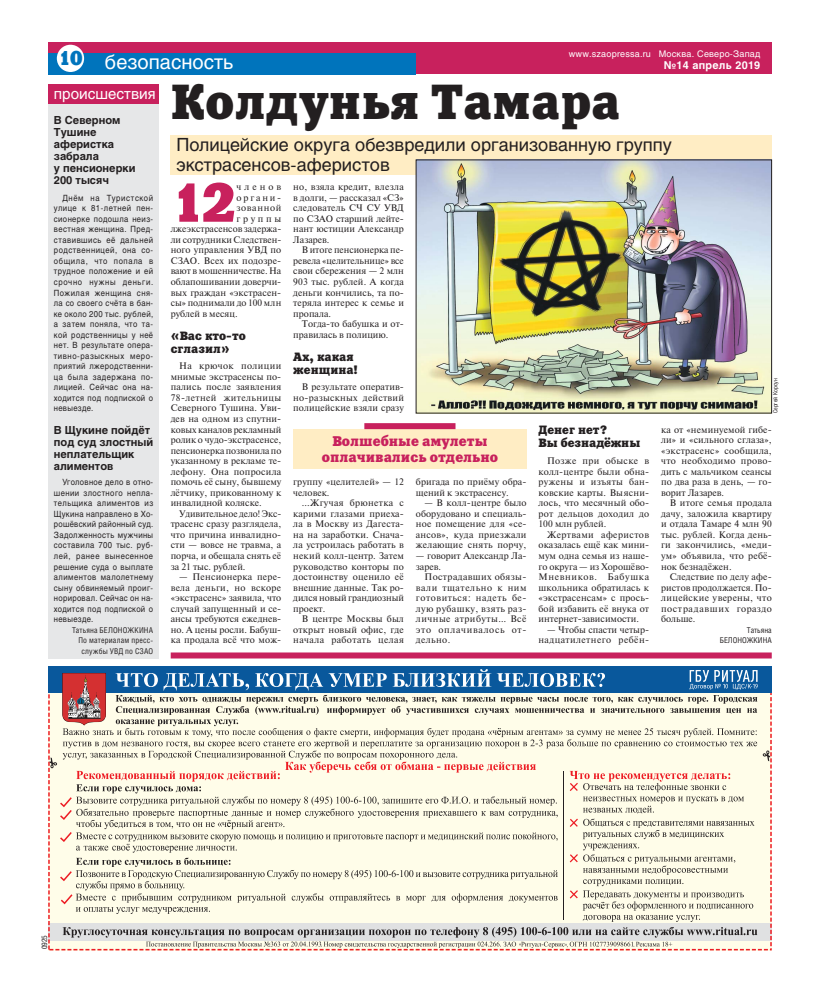
<style>
.page{position:relative;width:820px;height:993px;background:#fff}
.page>*{position:absolute;margin:0;border:0;box-sizing:border-box;transform-origin:0 0}
.t1{font:54.6px "Xenia C";color:#c8215d}
.t2{font:49px "Xenia C";color:#231f20}
.t3{font:20px "Helios";color:#fff}
.t4{font:20px "Xenia C";color:#0074bc}
.t5{font:18px/20px "Helios";color:#231f20}
.t6{font:15px "Helios";color:#fff}
.t7{font:14px/16px "Xenia C";color:#c8215d;text-align:center}
.t8{font:12px/13px "Xenia C";color:#231f20}
.t9{font:700 11px/12px "Helios";color:#231f20}
.t10{font:700 10.7px "Helios";letter-spacing:.02em;color:#fff}
.t11{font:9.5px/10.5px "Newton C";letter-spacing:.01em;color:#231f20;text-align:justify}
.t12{font:9.5px/10.5px "Newton C";letter-spacing:.04em;color:#231f20;text-align:right}
.t13{font:9.5px "Newton C";letter-spacing:.065em;color:#231f20}
.t14{font:9px "Helios";letter-spacing:.02em;color:#fff}
.t15{font:8.5px/10.5px "Helios";letter-spacing:.045em;color:#231f20;text-align:justify;scale:.9 1}
.t16{font:8px/10.5px "Helios Cond";letter-spacing:.02em;color:#231f20;text-align:right}
.t17{font:8px/10.5px "Helios Cond";color:#231f20;text-align:right}
.t18{font:7.5px "Helios Cond";color:#231f20}
.t19{font:6px "Helios Cond";color:#231f20}
</style>
<div class="page">
<div style="left:48px;top:42px;width:723px;height:32px;background:#c8215d"></div>
<div style="left:48px;top:53px;width:367px;height:21px;background:#0074bc"></div>
<div style="left:57px;top:45px;width:27px;height:27px;background:#fff;border-radius:50%"></div>
<div style="left:48px;top:666px;width:723px;height:26px;background:#09589c"></div>
<svg style="left:50px;top:669px;width:719px;height:278px;background:#d8d9ce"></svg>
<div style="left:48px;top:93px;width:111px;height:565px;background:#e6e7e8"></div>
<div style="left:48px;top:84px;width:111px;height:20px;background:#c8215d"></div>
<div style="left:171px;top:652px;width:600px;height:6px;background:#c8215d"></div>
<div style="left:171px;top:135px;width:600px;height:40px;background:#ffedc4"></div>
<img style="left:418px;top:162px;width:351px;height:249px">
<div style="left:293px;top:429px;width:233px;height:40px;background:#ffedc4"></div>
<div style="left:364px;top:423px;width:91px;height:6px;background:#c8215d"></div>
<h3 class="t4" style="left:58px;top:51px;width:26px">10</h3>
<p class="t14" style="left:568px;top:48px;width:193px">www.szaopressa.ru Москва. Северо-Запад</p>
<p class="t10" style="left:663px;top:61px;width:98px">№14 апрель 2019</p>
<h3 class="t3" style="left:105px;top:50px;width:130px">безопасность</h3>
<h3 class="t6" style="left:54px;top:85px;width:103px">происшествия</h3>
<p class="t9" style="left:54px;top:115px;width:83px">В Северном<br>Тушине аферистка забрала<br>у пенсионерки<br>200 тысяч</p>
<p class="t15" style="left:54px;top:192px;width:112px;text-indent:9px">Днём на Туристской улице к 81-летней пен&shy;сионерке подошла неиз&shy;вестная женщина. Пред&shy;ставившись её дальней родственницей, она со&shy;общила, что попала в трудное положение и ей срочно нужны деньги.<br>Пожилая женщина сня&shy;ла со своего счёта в бан&shy;ке около 200 тыс. рублей, а затем поняла, что та&shy;кой родственницы у неё нет. В результате опера&shy;тивно-разыскных меро&shy;приятий лжеродственни&shy;ца была задержана по&shy;лицией. Сейчас она на&shy;ходится под подпиской о невыезде.</p>
<p class="t9" style="left:54px;top:425px;width:101px">В Щукине пойдёт под суд злостный неплательщик алиментов</p>
<p class="t15" style="left:54px;top:477px;width:112px;text-indent:9px">Уголовное дело в отно&shy;шении злостного непла&shy;тельщика алиментов из Щукина направлено в Хо&shy;рошёвский районный суд.<br>Задолженность мужчины составила 700 тыс. руб&shy;лей, ранее вынесенное решение суда о выплате алиментов малолетнему сыну обвиняемый проиг&shy;норировал. Сейчас он на&shy;ходится под подпиской о невыезде.</p>
<p class="t16" style="left:72px;top:625px;width:82px">Татьяна БЕЛОНОЖКИНА<br>По материалам пресс&shy;службы УВД по СЗАО</p>
<h2 class="t2" style="left:171px;top:84px;width:451px">Колдунья Тамара</h2>
<h3 class="t5" style="left:176px;top:134px;width:497px">Полицейские округа обезвредили организованную группу экстрасенсов-аферистов</h3>
<h1 class="t1" style="left:171px;top:183px;width:67px">12</h1>
<p class="t11" style="left:236px;top:182px;width:46px">членов</p>
<p class="t11" style="left:236px;top:193px;width:46px">органи-</p>
<p class="t13" style="left:236px;top:204px;width:46px">зованной</p>
<p class="t11" style="left:236px;top:214px;width:46px">группы</p>
<p class="t11" style="left:171px;top:225px;width:112px">лжеэкстрасенсов задержа-</p>
<p class="t11" style="left:171px;top:235px;width:112px">ли сотрудники Следствен-</p>
<p class="t11" style="left:171px;top:246px;width:112px">ного управления УВД по</p>
<p class="t11" style="left:171px;top:256px;width:112px">СЗАО. Всех их подозре-</p>
<p class="t11" style="left:171px;top:267px;width:112px">вают в мошенничестве. На</p>
<p class="t11" style="left:171px;top:277px;width:112px">облапошивании доверчи-</p>
<p class="t11" style="left:171px;top:288px;width:112px">вых граждан «экстрасен-</p>
<p class="t11" style="left:171px;top:298px;width:112px">сы» поднимали до 100 млн</p>
<p class="t11" style="left:171px;top:309px;width:68px">рублей в месяц.</p>
<p class="t8" style="left:171px;top:331px;width:76px">«Вас кто-то сглазил»</p>
<p class="t11" style="left:171px;top:361px;width:112px;text-indent:9px">На крючок полиции мнимые экстрасенсы по&shy;пались после заявления 78-летней жительницы Северного Тушина. Уви&shy;дев на одном из спутни&shy;ковых каналов рекламный ролик о чудо-экстрасенсе, пенсионерка позвонила по указанному в рекламе те&shy;лефону. Она попросила помочь её сыну, бывшему лётчику, прикованному к инвалидной коляске.</p>
<p class="t11" style="left:171px;top:509px;width:112px;text-indent:9px">Удивительное дело! Экс&shy;трасенс сразу разглядела, что причина инвалидно&shy;сти — вовсе не травма, а порча, и обещала снять её за 21 тыс. рублей.</p>
<p class="t11" style="left:171px;top:572px;width:112px;text-indent:9px">— Пенсионерка пере&shy;вела деньги, но вскоре «экстрасенс» заявила, что случай запущенный и се&shy;ансы требуются ежеднев&shy;но. А цены росли. Бабуш&shy;ка продала всё что мож-</p>
<p class="t11" style="left:293px;top:182px;width:112px">но, взяла кредит, влезла в долги, — рассказал «СЗ» следователь СЧ СУ УВД по СЗАО старший лейте&shy;нант юстиции Александр Лазарев.</p>
<p class="t11" style="left:293px;top:246px;width:112px;text-indent:9px">В итоге пенсионерка пе&shy;ревела «целительнице» все свои сбережения — 2 млн 903 тыс. рублей. А когда деньги кончились, та по&shy;теряла интерес к семье и пропала.</p>
<p class="t11" style="left:293px;top:319px;width:112px;text-indent:9px">Тогда-то бабушка и от&shy;правилась в полицию.</p>
<p class="t8" style="left:293px;top:352px;width:66px">Ах, какая женщина!</p>
<p class="t11" style="left:293px;top:383px;width:112px;text-indent:9px">В результате оператив&shy;но-разыскных действий полицейские взяли сразу</p>
<h3 class="t7" style="left:321px;top:435px;width:178px">Волшебные амулеты оплачивались отдельно</h3>
<p class="t11" style="left:293px;top:477px;width:112px">группу «целителей» — 12 человек.</p>
<p class="t11" style="left:293px;top:498px;width:112px;text-indent:9px">...Жгучая брюнетка с карими глазами приеха&shy;ла в Москву из Дагеста&shy;на на заработки. Снача&shy;ла устроилась работать в некий колл-центр. Затем руководство конторы по достоинству оценило её внешние данные. Так ро&shy;дился новый грандиозный проект.</p>
<p class="t11" style="left:293px;top:614px;width:112px;text-indent:9px">В центре Москвы был открыт новый офис, где начала работать целая</p>
<p class="t11" style="left:416px;top:477px;width:112px">бригада по приёму обра&shy;щений к экстрасенсу.</p>
<p class="t11" style="left:416px;top:498px;width:112px;text-indent:9px">— В колл-центре было оборудовано и специаль&shy;ное помещение для «се&shy;ансов», куда приезжали желающие снять порчу,</p>
<p class="t11" style="left:416px;top:551px;width:112px">— говорит Александр Ла&shy;зарев.</p>
<p class="t11" style="left:416px;top:572px;width:112px;text-indent:9px">Пострадавших обязы&shy;вали тщательно к ним готовиться: надеть бе&shy;лую рубашку, взять раз&shy;личные атрибуты… Всё это оплачивалось от&shy;дельно.</p>
<p class="t8" style="left:538px;top:425px;width:103px">Денег нет?<br>Вы безнадёжны</p>
<p class="t11" style="left:538px;top:456px;width:112px;text-indent:9px">Позже при обыске в колл-центре были обна&shy;ружены и изъяты бан&shy;ковские карты. Выясни&shy;лось, что месячный обо&shy;рот дельцов доходил до 100 млн рублей.</p>
<p class="t11" style="left:538px;top:530px;width:112px;text-indent:9px">Жертвами аферистов оказалась ещё как мини&shy;мум одна семья из наше&shy;го округа — из Хорошёво-Мневников. Бабушка школьника обратилась к «экстрасенсам» с прось&shy;бой избавить её внука от интернет-зависимости.</p>
<p class="t12" style="left:538px;top:625px;width:112px">— Чтобы спасти четыр&shy;надцатилетнего ребён-</p>
<p class="t19" style="left:772px;top:413px;width:36px;rotate:-90deg">Сергей Корсун</p>
<p class="t11" style="left:661px;top:425px;width:112px">ка от «неминуемой гибе&shy;ли» и «сильного сглаза», «экстрасенс» сообщила, что необходимо прово&shy;дить с мальчиком сеансы по два раза в день, — го&shy;ворит Лазарев.</p>
<p class="t11" style="left:661px;top:498px;width:112px;text-indent:9px">В итоге семья продала дачу, заложила квартиру и отдала Тамаре 4 млн 90 тыс. рублей. Когда день&shy;ги закончились, «меди&shy;ум» объявила, что ребё&shy;нок безнадёжен.</p>
<p class="t11" style="left:661px;top:572px;width:112px;text-indent:9px">Следствие по делу афе&shy;ристов продолжается. По&shy;лицейские уверены, что пострадавших гораздо больше.</p>
<p class="t17" style="left:719px;top:625px;width:53px">Татьяна<br>БЕЛОНОЖКИНА</p>
<p class="t18" style="left:42px;top:949px;width:16px;rotate:-90deg">0925</p>
</div>
